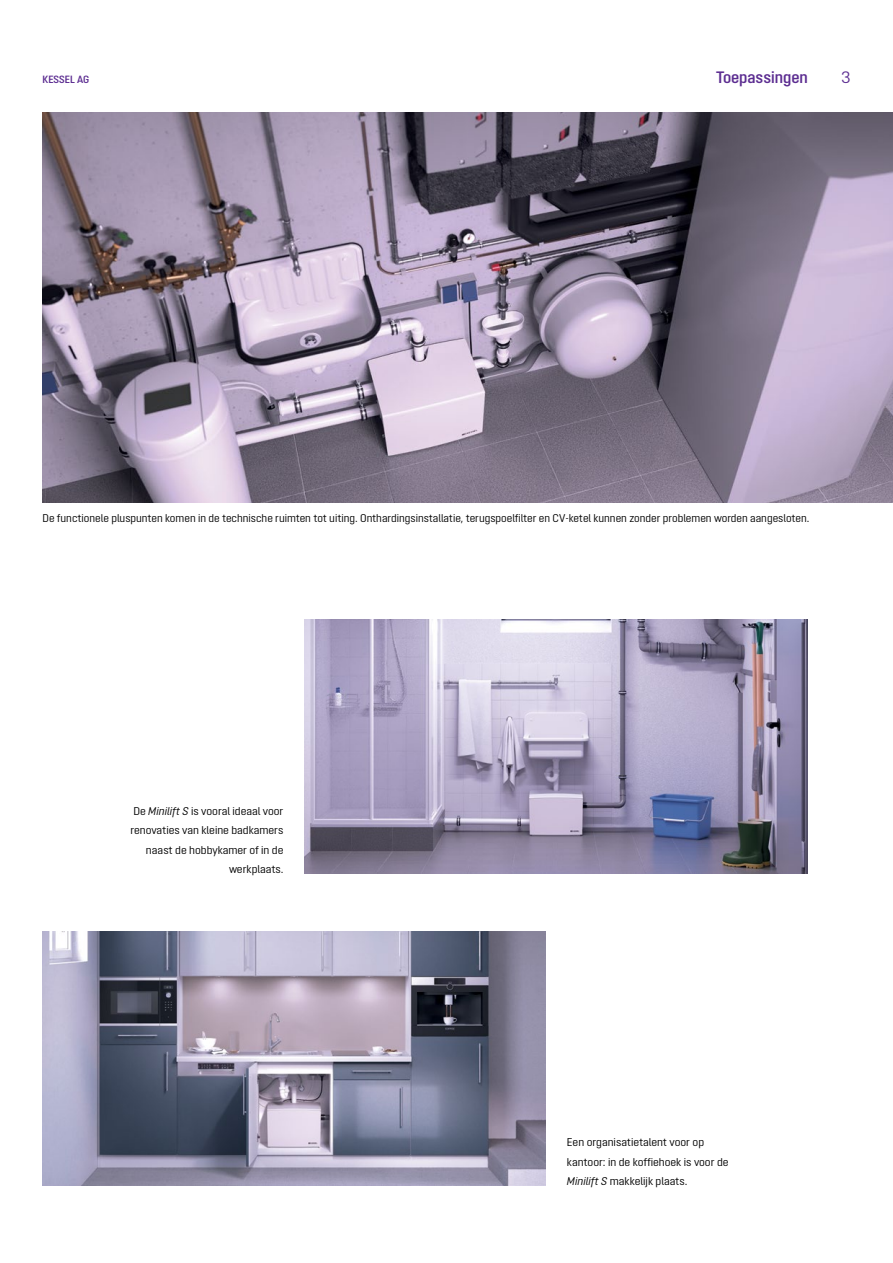
<style>
.page{position:relative;width:893px;height:1263px;background:#fff}
.page>*{position:absolute;margin:0;border:0;box-sizing:border-box;transform-origin:0 0}
.t1{font:600 16.5px "Opinion Pro";color:#5c2d91}
.t2{font:16.5px "Opinion Pro";color:#5c2d91}
.t3{font:11.25px/19.5px "Opinion Pro";color:#000}
.t4{font:600 10.5px "Opinion Pro";color:#5c2d91}
.s1{font-style:italic}
</style>
<div class="page">
<img style="left:43px;top:113px;width:850px;height:390px">
<img style="left:43px;top:932px;width:503px;height:253px">
<img style="left:305px;top:620px;width:503px;height:253px">
<p class="t4" style="left:43px;top:74px;width:48px">KESSEL AG</p>
<h1 class="t1" style="left:716px;top:68px;width:93px">Toepassingen</h1>
<h1 class="t2" style="left:841px;top:68px;width:11px">3</h1>
<p class="t3" style="left:43px;top:508px;width:768px">De functionele pluspunten komen in de technische ruimten tot uiting. Onthardingsinstallatie, terugspoelfilter en CV-ketel kunnen zonder problemen worden aangesloten.</p>
<p class="t3" style="left:130px;top:801px;width:155px;text-align:right">De <span class="s1">Minilift S</span> is vooral ideaal voor renovaties van kleine badkamers naast de hobbykamer of in de werkplaats.</p>
<p class="t3" style="left:567px;top:1132px;width:163px">Een organisatietalent voor op kantoor: in de koffiehoek is voor de<br><span class="s1">Minilift S</span> makkelijk plaats.</p>
</div>
